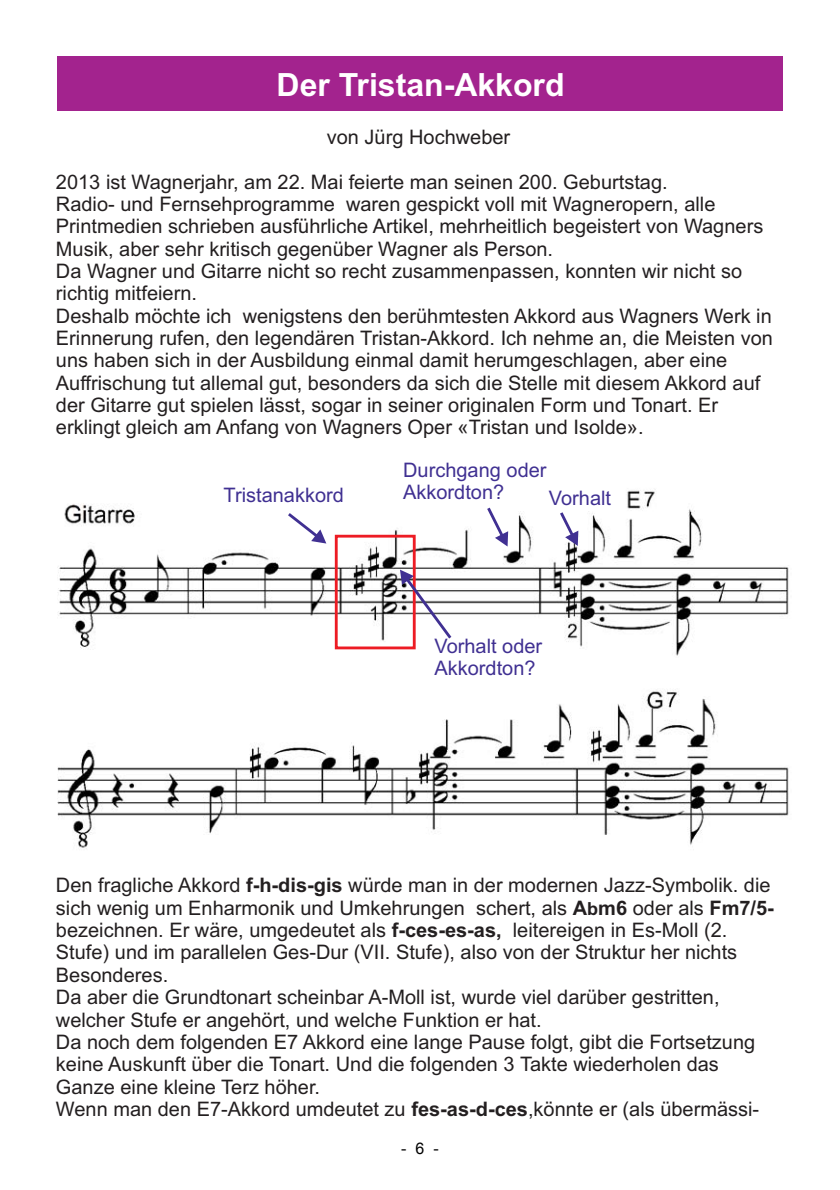
<style>
.page{position:relative;width:840px;height:1190px;background:#fff}
.page>*{position:absolute;margin:0;border:0;box-sizing:border-box;transform-origin:0 0}
.t1{font:700 32px "Arial";color:#fff}
.t2{font:20px/22.4px "Arial";color:#231f20}
.t3{font:20px/22.4px "Arial";color:#403092}
.t4{font:700 18px "Arial";color:#231f20}
.t5{font:16px "Arial";color:#000}
.s1{font-weight:700}
</style>
<div class="page">
<img style="left:57px;top:489px;width:732px;height:360px">
<div style="left:57px;top:56px;width:725px;height:55px;background:#a3238e"></div>
<div style="left:335px;top:535px;width:81px;height:114px;border:3px solid #ed1c24"></div>
<svg style="left:557px;top:509px;width:21px;height:37px"></svg>
<svg style="left:485px;top:504px;width:23px;height:43px"></svg>
<svg style="left:400px;top:570px;width:54px;height:72px"></svg>
<svg style="left:285px;top:510px;width:41px;height:34px"></svg>
<h1 class="t1" style="left:277px;top:73px;width:290px">Der Tristan-Akkord</h1>
<p class="t2" style="left:327px;top:128px;width:185px">von Jürg Hochweber</p>
<p class="t2" style="left:56px;top:172px;width:719px">2013 ist Wagnerjahr, am 22. Mai feierte man seinen 200. Geburtstag.<br>Radio- und Fernsehprogramme waren gespickt voll mit Wagneropern, alle Printmedien schrieben ausführliche Artikel, mehrheitlich begeistert von Wagners Musik, aber sehr kritisch gegenüber Wagner als Person.<br>Da Wagner und Gitarre nicht so recht zusammenpassen, konnten wir nicht so richtig mitfeiern.<br>Deshalb möchte ich wenigstens den berühmtesten Akkord aus Wagners Werk in Erinnerung rufen, den legendären Tristan-Akkord. Ich nehme an, die Meisten von uns haben sich in der Ausbildung einmal damit herumgeschlagen, aber eine Auffrischung tut allemal gut, besonders da sich die Stelle mit diesem Akkord auf der Gitarre gut spielen lässt, sogar in seiner originalen Form und Tonart. Er erklingt gleich am Anfang von Wagners Oper «Tristan und Isolde».</p>
<p class="t3" style="left:224px;top:486px;width:122px">Tristanakkord</p>
<p class="t3" style="left:403px;top:461px;width:145px">Durchgang oder<br>Akkordton?</p>
<p class="t3" style="left:549px;top:489px;width:64px">Vorhalt</p>
<p class="t3" style="left:434px;top:636px;width:109px">Vorhalt oder<br>Akkordton?</p>
<p class="t2" style="left:56px;top:876px;width:719px">Den fragliche Akkord <span class="s1">f-h-dis-gis</span> würde man in der modernen Jazz-Symbolik. die sich wenig um Enharmonik und Umkehrungen schert, als <span class="s1">A m6</span> oder als <span class="s1">Fm7/5- </span>bezeichnen. Er wäre, umgedeutet als <span class="s1">f-ces-es-as,</span></p>
<p class="t4" style="left:587px;top:902px;width:12px">b</p>
<p class="t2" style="left:56px;top:921px;width:705px;text-indent:457px">leitereigen in Es-Moll (2.<br>Stufe) und im parallelen Ges-Dur (VII. Stufe), also von der Struktur her nichts Besonderes.<br>Da aber die Grundtonart scheinbar A-Moll ist, wurde viel darüber gestritten, welcher Stufe er angehört, und welche Funktion er hat.<br>Da noch dem folgenden E7 Akkord eine lange Pause folgt, gibt die Fortsetzung keine Auskunft über die Tonart. Und die folgenden 3 Takte wiederholen das Ganze eine kleine Terz höher.<br>Wenn man den E7-Akkord umdeutet zu <span class="s1">fes-as-d-ces</span>,könnte er (als übermässi-</p>
<p class="t5" style="left:401px;top:1138px;width:39px">- 6 -</p>
</div>
